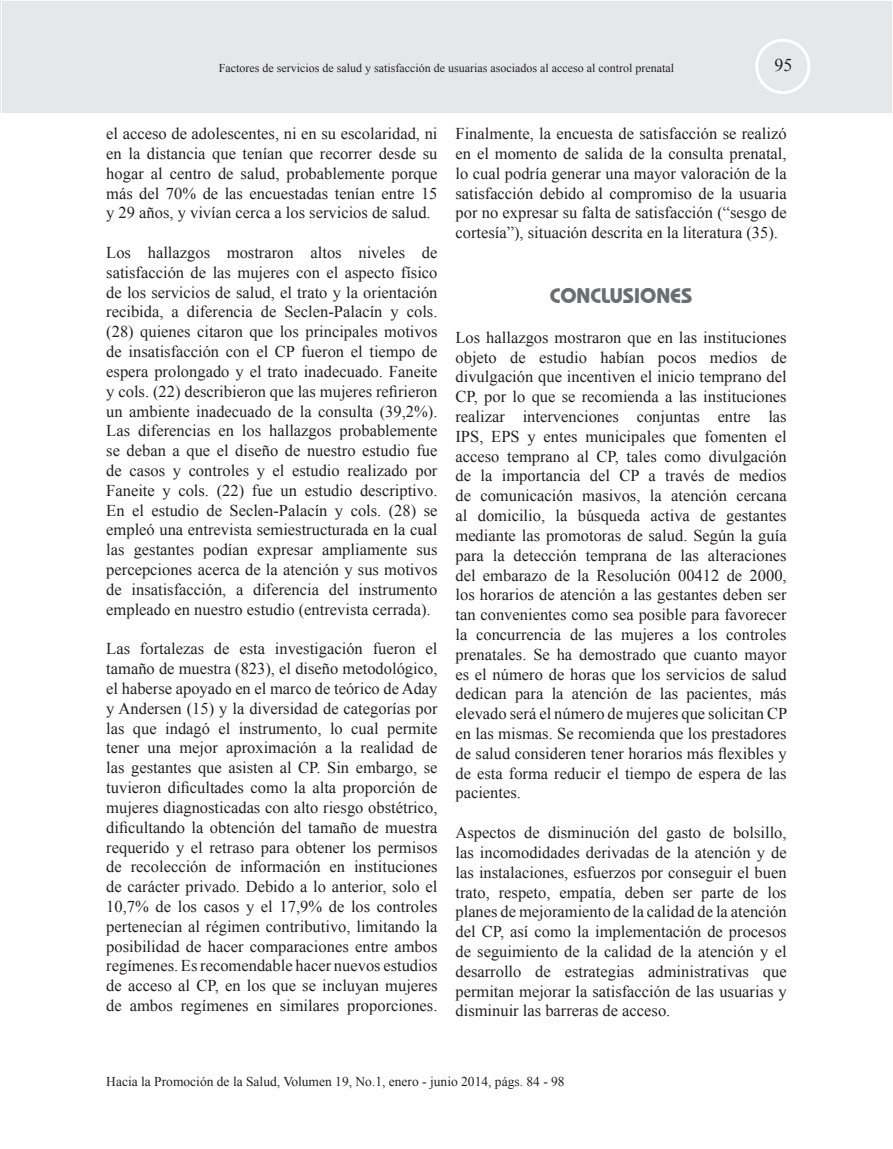
<style>
.page{position:relative;width:893px;height:1149px;background:#fff}
.page>*{position:absolute;margin:0;border:0;box-sizing:border-box;transform-origin:0 0}
.t1{font:700 21px "Bauhaus IT Cby BT";color:#6c6d70}
.t2{font:18px "Times New Roman";color:#231f20}
.t3{font:16.5px/19.8px "Times New Roman";color:#231f20;text-align:justify}
.t4{font:13.5px "Times New Roman";color:#231f20}
.t5{font:12px "Times New Roman";color:#231f20}
</style>
<div class="page">
<div style="left:0;top:0;width:893px;height:113px;background:#e6e7e9"></div>
<div style="left:755px;top:39px;width:55px;height:55px;border:3px solid #fff;border-radius:50%"></div>
<p class="t5" style="left:219px;top:60px;width:457px">Factores de servicios de salud y satisfacción de usuarias asociados al acceso al control prenatal</p>
<p class="t2" style="left:774px;top:53px;width:19px">95</p>
<p class="t3" style="left:106px;top:123px;width:333px">el acceso de adolescentes, ni en su escolaridad, ni en la distancia que tenían que recorrer desde su hogar al centro de salud, probablemente porque más del 70% de las encuestadas tenían entre 15 y 29 años, y vivían cerca a los servicios de salud.</p>
<p class="t3" style="left:106px;top:242px;width:333px">Los hallazgos mostraron altos niveles de satisfacción de las mujeres con el aspecto físico de los servicios de salud, el trato y la orientación recibida, a diferencia de Seclen-Palacín y cols. (28) quienes citaron que los principales motivos de insatisfacción con el CP fueron el tiempo de espera prolongado y el trato inadecuado. Faneite y cols. (22) describieron que las mujeres refirieron un ambiente inadecuado de la consulta (39,2%).<br>Las diferencias en los hallazgos probablemente se deban a que el diseño de nuestro estudio fue de casos y controles y el estudio realizado por Faneite y cols. (22) fue un estudio descriptivo.<br>En el estudio de Seclen-Palacín y cols. (28) se empleó una entrevista semiestructurada en la cual las gestantes podían expresar ampliamente sus percepciones acerca de la atención y sus motivos de insatisfacción, a diferencia del instrumento empleado en nuestro estudio (entrevista cerrada).</p>
<p class="t3" style="left:106px;top:638px;width:333px">Las fortalezas de esta investigación fueron el tamaño de muestra (823), el diseño metodológico, el haberse apoyado en el marco de teórico de Aday y Andersen (15) y la diversidad de categorías por las que indagó el instrumento, lo cual permite tener una mejor aproximación a la realidad de las gestantes que asisten al CP. Sin embargo, se tuvieron dificultades como la alta proporción de mujeres diagnosticadas con alto riesgo obstétrico, dificultando la obtención del tamaño de muestra requerido y el retraso para obtener los permisos de recolección de información en instituciones de carácter privado. Debido a lo anterior, solo el 10,7% de los casos y el 17,9% de los controles pertenecían al régimen contributivo, limitando la posibilidad de hacer comparaciones entre ambos regímenes. Es recomendable hacer nuevos estudios de acceso al CP, en los que se incluyan mujeres de ambos regímenes en similares proporciones.</p>
<p class="t3" style="left:455px;top:123px;width:333px">Finalmente, la encuesta de satisfacción se realizó en el momento de salida de la consulta prenatal, lo cual podría generar una mayor valoración de la satisfacción debido al compromiso de la usuaria por no expresar su falta de satisfacción (“sesgo de cortesía”), situación descrita en la literatura (35).</p>
<p class="t1" style="left:550px;top:283px;width:144px">CONCLUSIONES</p>
<p class="t3" style="left:455px;top:327px;width:333px">Los hallazgos mostraron que en las instituciones objeto de estudio habían pocos medios de divulgación que incentiven el inicio temprano del CP, por lo que se recomienda a las instituciones realizar intervenciones conjuntas entre las IPS, EPS y entes municipales que fomenten el acceso temprano al CP, tales como divulgación de la importancia del CP a través de medios de comunicación masivos, la atención cercana al domicilio, la búsqueda activa de gestantes mediante las promotoras de salud. Según la guía para la detección temprana de las alteraciones del embarazo de la Resolución 00412 de 2000, los horarios de atención a las gestantes deben ser tan convenientes como sea posible para favorecer la concurrencia de las mujeres a los controles prenatales. Se ha demostrado que cuanto mayor es el número de horas que los servicios de salud dedican para la atención de las pacientes, más elevado será el número de mujeres que solicitan CP en las mismas. Se recomienda que los prestadores de salud consideren tener horarios más flexibles y de esta forma reducir el tiempo de espera de las pacientes.</p>
<p class="t3" style="left:455px;top:822px;width:333px">Aspectos de disminución del gasto de bolsillo, las incomodidades derivadas de la atención y de las instalaciones, esfuerzos por conseguir el buen trato, respeto, empatía, deben ser parte de los planes de mejoramiento de la calidad de la atención del CP, así como la implementación de procesos de seguimiento de la calidad de la atención y el desarrollo de estrategias administrativas que permitan mejorar la satisfacción de las usuarias y disminuir las barreras de acceso.</p>
<p class="t4" style="left:106px;top:1072px;width:460px">Hacia la Promoción de la Salud, Volumen 19, No.1, enero - junio 2014, págs. 84 - 98</p>
</div>
